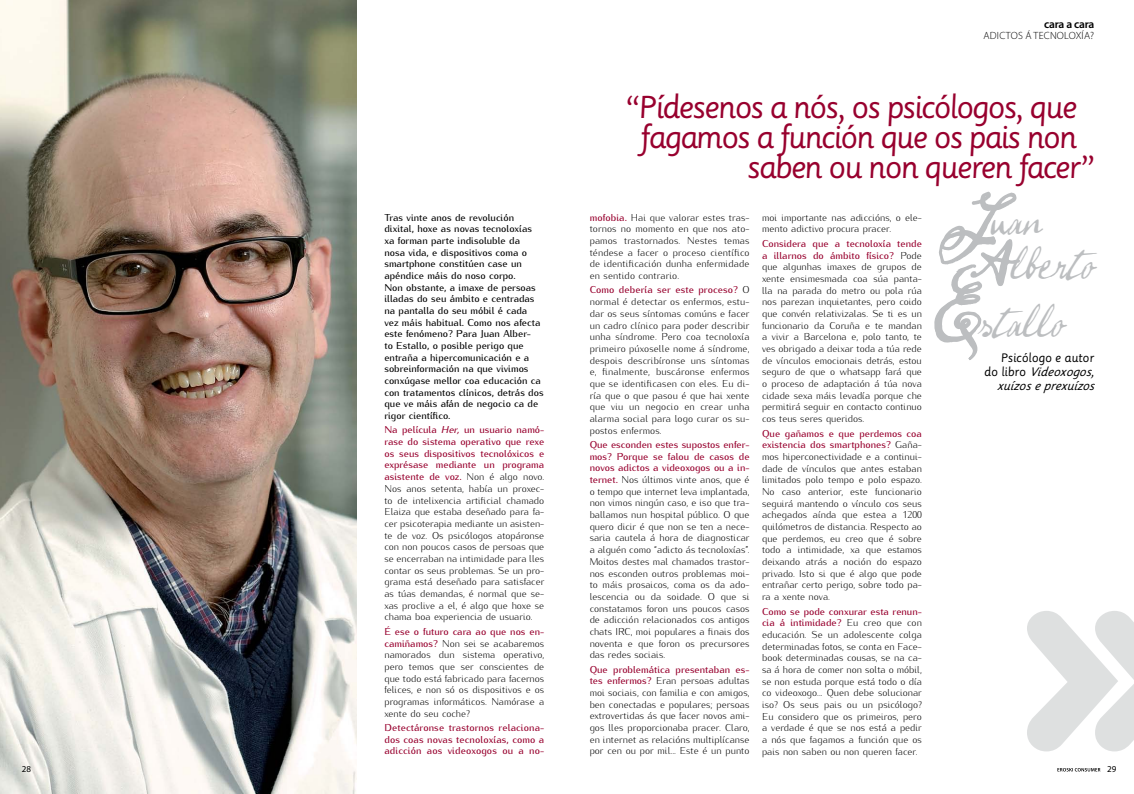
<style>
.page{position:relative;width:1134px;height:794px;background:#fff}
.page>*{position:absolute;margin:0;border:0;box-sizing:border-box;transform-origin:0 0}
.t1{font:41px/43.6px "Warhol";letter-spacing:.01em;color:#bcbec0}
.t2{font:31px "Sassoon Primary";letter-spacing:-.06em;color:#98002e}
.t3{font:italic 12px "Sassoon Primary";color:#000}
.t4{font:12px "Sassoon Primary";letter-spacing:-.01em;color:#000}
.t5{font:600 11.5px "Myriad Pro";letter-spacing:-.02em;color:#000}
.t6{font:300 10.5px "Myriad Pro";letter-spacing:.02em;color:#000}
.t7{font:300 10px/11.7px "Kurier";color:#000;text-align:justify}
.t8{font:500 10px/11.7px "Kurier";color:#000}
.t9{font:500 10px/11.7px "Kurier";letter-spacing:.01em;color:#98002e;text-align:justify}
.t10{font:9px "Myriad Pro";color:#000}
.s1{font-weight:500;color:#98002e}
.s2{font-weight:500;font-style:italic;color:#98002e}
.s3{font-size:45px}
.s4{font-family:"Warhol Expert";font-size:45px}
.s5{font-style:normal}
</style>
<div class="page">
<svg style="left:1027px;top:611px;width:107px;height:140px"></svg>
<svg style="left:934px;top:191px;width:86px;height:169px"></svg>
<img style="left:0;top:0;width:357px;height:794px">
<svg style="left:1057px;top:768px;width:43px;height:3px"></svg>
<p class="t5" style="left:1044px;top:18px;width:51px">cara a cara</p>
<p class="t6" style="left:983px;top:30px;width:112px">ADICTOS Á TECNOLOXÍA?</p>
<p class="t8" style="left:384px;top:211px;width:161px">Tras vinte anos de revolución dixital, hoxe as novas tecnoloxías xa forman parte indisoluble da<br>nosa vida, e dispositivos coma o smartphone constitúen case un apéndice máis do noso corpo.<br>Non obstante, a imaxe de persoas illadas do seu ámbito e centradas na pantalla do seu móbil é cada vez máis habitual. Como nos afecta este fenómeno? Para Juan Alber-<br>to Estallo, o posible perigo que entraña a hipercomunicación e a sobreinformación na que vivimos conxúgase mellor coa educación ca con tratamentos clínicos, detrás dos que ve máis afán de negocio ca de rigor científico.</p>
<p class="t7" style="left:384px;top:423px;width:161px"><span class="s1">Na película</span> <span class="s2">Her,</span> <span class="s1">un usuario namó&shy;rase do sistema operativo que rexe os seus dispositivos tecnolóxicos e exprésase mediante un programa asistente de voz.</span> Non é algo novo.<br>Nos anos setenta, había un proxec&shy;to de intelixencia artificial chamado Elaiza que estaba deseñado para fa&shy;cer psicoterapia mediante un asisten&shy;te de voz. Os psicólogos atopáronse con non poucos casos de persoas que se encerraban na intimidade para lles contar os seus problemas. Se un pro&shy;grama está deseñado para satisfacer as túas demandas, é normal que se&shy;xas proclive a el, é algo que hoxe se chama boa experiencia de usuario.</p>
<p class="t7" style="left:384px;top:624px;width:161px"><span class="s1">É ese o futuro cara ao que nos en&shy;camiñamos?</span> Non sei se acabaremos namorados dun sistema operativo, pero temos que ser conscientes de que todo está fabricado para facernos felices, e non só os dispositivos e os programas informáticos. Namórase a xente do seu coche?</p>
<p class="t9" style="left:384px;top:721px;width:161px">Detectáronse trastornos relaciona&shy;dos coas novas tecnoloxías, como a adicción aos videoxogos ou a no-</p>
<h2 class="t2" style="left:624px;top:89px;width:455px">“Pídesenos a nós, os psicólogos, que</h2>
<h2 class="t2" style="left:640px;top:119px;width:439px">fagamos a función que os pais non</h2>
<h2 class="t2" style="left:747px;top:149px;width:350px">saben ou non queren facer”</h2>
<p class="t7" style="left:590px;top:210px;width:161px"><span class="s1">mofobia.</span> Hai que valorar estes tras&shy;tornos no momento en que nos ato&shy;pamos trastornados. Nestes temas téndese a facer o proceso científico de identificación dunha enfermidade en sentido contrario.</p>
<p class="t7" style="left:590px;top:283px;width:161px"><span class="s1">Como debería ser este proceso?</span> O normal é detectar os enfermos, estu&shy;dar os seus síntomas comúns e facer un cadro clínico para poder describir unha síndrome. Pero coa tecnoloxía primeiro púxoselle nome á síndrome, despois describíronse uns síntomas e, finalmente, buscáronse enfermos que se identificasen con eles. Eu di&shy;ría que o que pasou é que hai xente que viu un negocio en crear unha alarma social para logo curar os su&shy;postos enfermos.</p>
<p class="t7" style="left:590px;top:438px;width:161px"><span class="s1">Que esconden estes supostos enfer&shy;mos? Porque se falou de casos de novos adictos a videoxogos ou a in&shy;ternet.</span> Nos últimos vinte anos, que é o tempo que internet leva implantada, non vimos ningún caso, e iso que tra&shy;ballamos nun hospital público. O que quero dicir é que non se ten a nece&shy;saria cautela á hora de diagnosticar a alguén como “adicto ás tecnoloxías”.<br>Moitos destes mal chamados trastor&shy;nos esconden outros problemas moi&shy;to máis prosaicos, coma os da ado&shy;lescencia ou da soidade. O que si constatamos foron uns poucos casos de adicción relacionados cos antigos chats IRC, moi populares a finais dos noventa e que foron os precursores das redes sociais.</p>
<p class="t7" style="left:590px;top:662px;width:161px"><span class="s1">Que problemática presentaban es&shy;tes enfermos?</span> Eran persoas adultas moi sociais, con familia e con amigos, ben conectadas e populares; persoas extrovertidas ás que facer novos ami&shy;gos lles proporcionaba pracer. Claro, en internet as relacións multiplícanse por cen ou por mil... Este é un punto</p>
<p class="t7" style="left:762px;top:210px;width:161px">moi importante nas adiccións, o ele&shy;mento adictivo procura pracer.</p>
<p class="t7" style="left:762px;top:237px;width:161px"><span class="s1">Considera que a tecnoloxía tende a illarnos do ámbito físico?</span> Pode que algunhas imaxes de grupos de xente ensimesmada coa súa panta&shy;lla na parada do metro ou pola rúa nos parezan inquietantes, pero coido que convén relativizalas. Se ti es un funcionario da Coruña e te mandan a vivir a Barcelona e, polo tanto, te ves obrigado a deixar toda a túa rede de vínculos emocionais detrás, estou seguro de que o whatsapp fará que o proceso de adaptación á túa nova cidade sexa máis levadía porque che permitirá seguir en contacto continuo cos teus seres queridos.</p>
<p class="t7" style="left:762px;top:426px;width:161px"><span class="s1">Que gañamos e que perdemos coa existencia dos smartphones?</span> Gaña&shy;mos hiperconectividade e a continui&shy;dade de vínculos que antes estaban limitados polo tempo e polo espazo.<br>No caso anterior, este funcionario seguirá mantendo o vínculo cos seus achegados aínda que estea a 1200 quilómetros de distancia. Respecto ao que perdemos, eu creo que é sobre todo a intimidade, xa que estamos deixando atrás a noción do espazo privado. Isto si que é algo que pode entrañar certo perigo, sobre todo pa&shy;ra a xente nova.</p>
<p class="t7" style="left:762px;top:604px;width:161px"><span class="s1">Como se pode conxurar esta renun&shy;cia á intimidade?</span> Eu creo que con educación. Se un adolescente colga determinadas fotos, se conta en Face&shy;book determinadas cousas, se na ca&shy;sa á hora de comer non solta o móbil, se non estuda porque está todo o día co videoxogo... Quen debe solucionar iso? Os seus pais ou un psicólogo?<br>Eu considero que os primeiros, pero a verdade é que se nos está a pedir a nós que fagamos a función que os pais non saben ou non queren facer.</p>
<h1 class="t1" style="left:971px;top:199px;width:125px;text-indent:-32px"><span class="s3">J</span>uan<br><span class="s3">A</span>lberto</h1>
<h1 class="t1" style="left:934px;top:300px;width:132px"><span class="s4">E</span>stallo</h1>
<p class="t4" style="left:1001px;top:350px;width:95px">Psicólogo e autor</p>
<p class="t3" style="left:984px;top:364px;width:116px"><span class="s5">d o l i b r o</span> Videoxogos,</p>
<p class="t3" style="left:997px;top:378px;width:103px">xuízoseprexuízos</p>
<p class="t10" style="left:22px;top:763px;width:11px">28</p>
<p class="t10" style="left:1107px;top:763px;width:11px">29</p>
</div>
